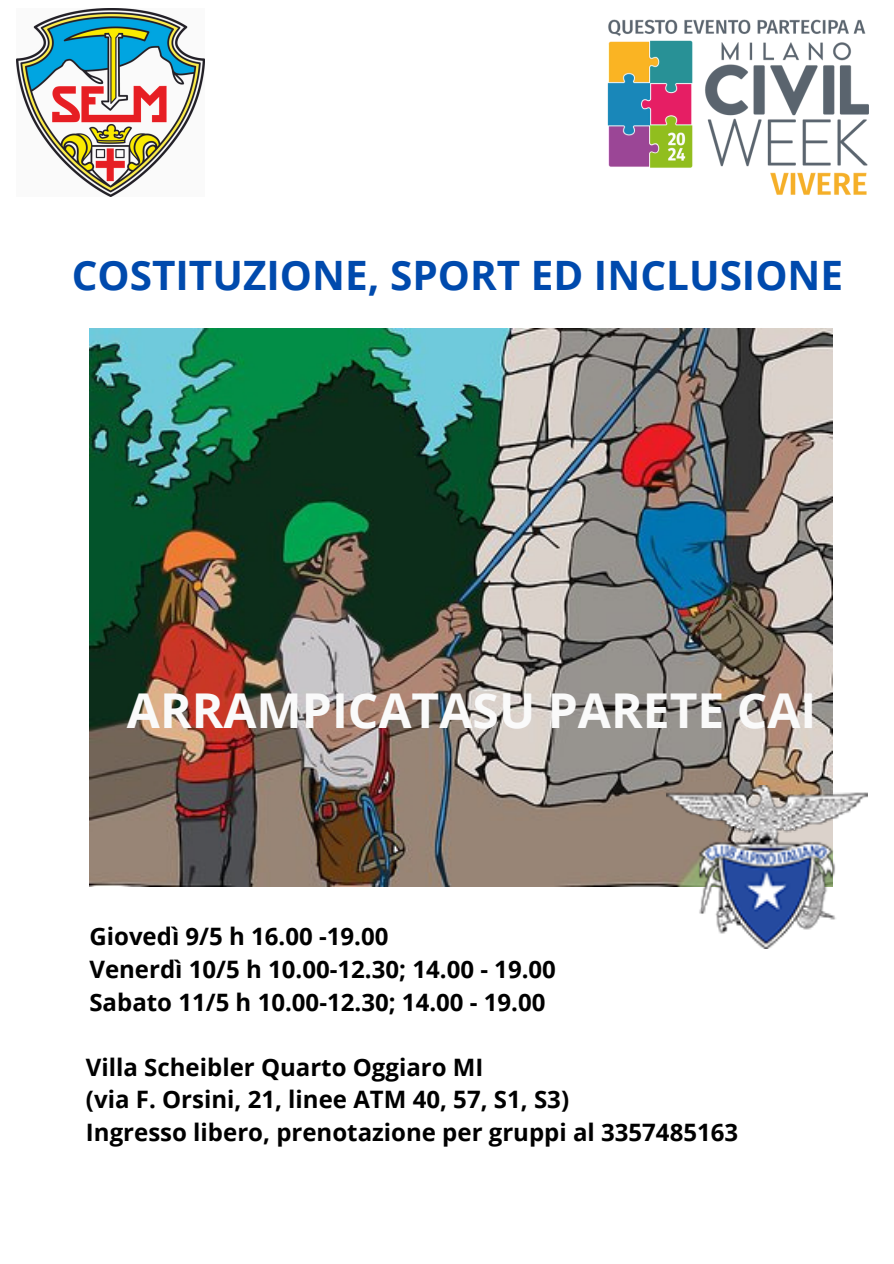
<style>
.page{position:relative;width:894px;height:1264px;background:#fff}
.page>*{position:absolute;margin:0;border:0;box-sizing:border-box;transform-origin:0 0}
.t1{font:700 48px "Open Sans";color:#fafafa}
.t2{font:700 40.5px "Open Sans";color:#004aad}
.t3{font:700 24px "Open Sans";color:#000}
</style>
<div class="page">
<img style="left:17px;top:9px;width:188px;height:188px">
<img style="left:607px;top:19px;width:261px;height:176px">
<img style="left:89px;top:329px;width:743px;height:557px">
<img style="left:666px;top:785px;width:201px;height:163px">
<h1 class="t2" style="left:72px;top:247px;width:772px">COSTITUZIONE, SPORT ED INCLUSIONE</h1>
<p class="t1" style="left:127px;top:676px;width:691px">ARRAMPICATASU PARETE CAI</p>
<p class="t3" style="left:89px;top:919px;width:300px">Giovedì 9/5 h 16.00 -19.00</p>
<p class="t3" style="left:89px;top:952px;width:468px">Venerdì 10/5 h 10.00-12.30; 14.00 - 19.00</p>
<p class="t3" style="left:89px;top:985px;width:457px">Sabato 11/5 h 10.00-12.30; 14.00 - 19.00</p>
<p class="t3" style="left:86px;top:1050px;width:399px">Villa Scheibler Quarto Oggiaro MI</p>
<p class="t3" style="left:86px;top:1082px;width:484px">(via F. Orsini, 21, linee ATM 40, 57, S1, S3)</p>
<p class="t3" style="left:86px;top:1115px;width:653px">Ingresso libero, prenotazione per gruppi al 3357485163</p>
</div>
